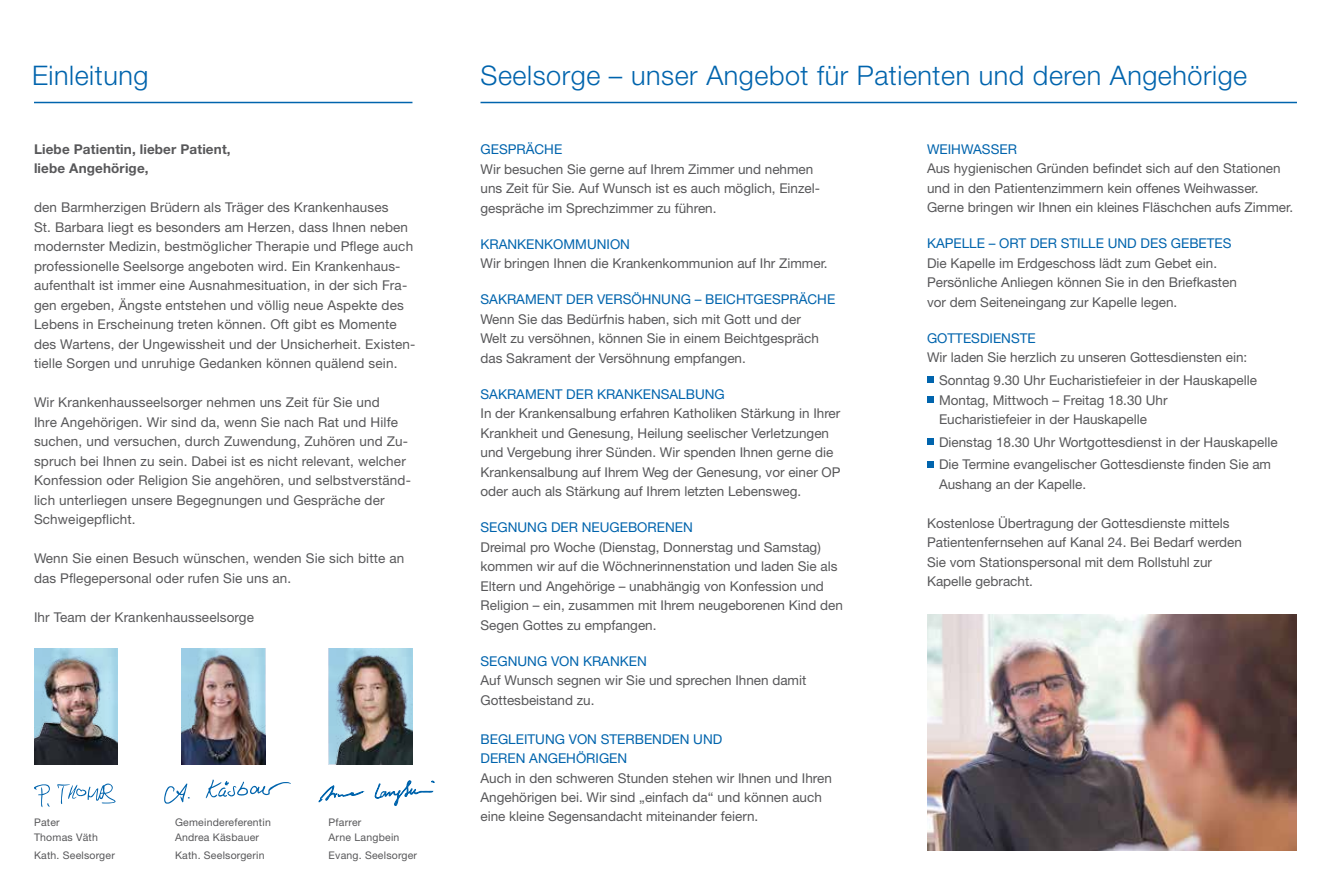
<style>
.page{position:relative;width:1331px;height:893px;background:#fff}
.page>*{position:absolute;margin:0;border:0;box-sizing:border-box;transform-origin:0 0}
.t1{font:300 27px "Helvetica Neue";letter-spacing:.02em;color:#0064ad}
.t2{font:13.5px/19.5px "Helvetica Neue";color:#58585a}
.t3{font:13.5px/19.5px "Helvetica Neue";color:#0064ad}
.t4{font:700 13.5px/19.5px "Helvetica Neue";letter-spacing:.01em;color:#58585a}
.t5{font:10.5px/15px "Helvetica Neue";letter-spacing:.02em;color:#58585a}
</style>
<div class="page">
<hr style="left:480px;top:102px;width:817px;height:1px;background:#0064ad">
<hr style="left:34px;top:102px;width:378px;height:1px;background:#0064ad">
<svg style="left:927px;top:377px;width:6px;height:6px"></svg>
<div style="left:927px;top:396px;width:6px;height:7px;background:#0064ad"></div>
<div style="left:927px;top:438px;width:6px;height:7px;background:#0064ad"></div>
<svg style="left:927px;top:461px;width:6px;height:6px"></svg>
<img style="left:329px;top:649px;width:83px;height:115px">
<img style="left:181px;top:649px;width:84px;height:115px">
<img style="left:34px;top:649px;width:84px;height:115px">
<img style="left:927px;top:614px;width:370px;height:236px">
<svg style="left:206px;top:779px;width:85px;height:20px"></svg>
<svg style="left:164px;top:783px;width:26px;height:21px"></svg>
<svg style="left:57px;top:783px;width:59px;height:21px"></svg>
<svg style="left:34px;top:784px;width:16px;height:23px"></svg>
<svg style="left:374px;top:780px;width:60px;height:26px"></svg>
<svg style="left:318px;top:785px;width:46px;height:17px"></svg>
<h1 class="t1" style="left:32px;top:59px;width:118px">Einleitung</h1>
<h1 class="t1" style="left:480px;top:59px;width:768px">Seelsorge – unser Angebot für Patienten und deren Angehörige</h1>
<p class="t4" style="left:34px;top:139px;width:198px">Liebe Patientin, lieber Patient, liebe Angehörige,</p>
<p class="t2" style="left:34px;top:198px;width:383px">den Barmherzigen Brüdern als Träger des Krankenhauses<br>St. Barbara liegt es besonders am Herzen, dass Ihnen neben modernster Medizin, bestmöglicher Therapie und Pflege auch professionelle Seelsorge angeboten wird. Ein Krankenhaus&shy;aufenthalt ist immer eine Ausnahmesituation, in der sich Fra&shy;gen ergeben, Ängste entstehen und völlig neue Aspekte des Lebens in Erscheinung treten können. Oft gibt es Momente des Wartens, der Ungewissheit und der Unsicherheit. Existen&shy;tielle Sorgen und unruhige Gedanken können quälend sein.</p>
<p class="t2" style="left:34px;top:393px;width:378px">Wir Krankenhausseelsorger nehmen uns Zeit für Sie und<br>Ihre Angehörigen. Wir sind da, wenn Sie nach Rat und Hilfe suchen, und versuchen, durch Zuwendung, Zuhören und Zu&shy;spruch bei Ihnen zu sein. Dabei ist es nicht relevant, welcher Konfession oder Religion Sie angehören, und selbstverständ&shy;lich unterliegen unsere Begegnungen und Gespräche der Schweigepflicht.</p>
<p class="t2" style="left:34px;top:549px;width:372px">Wenn Sie einen Besuch wünschen, wenden Sie sich bitte an das Pflegepersonal oder rufen Sie uns an.</p>
<p class="t2" style="left:34px;top:607px;width:221px">Ihr Team der Krankenhausseelsorge</p>
<p class="t5" style="left:34px;top:814px;width:65px">Pater<br>Thomas Väth</p>
<p class="t5" style="left:34px;top:847px;width:82px">Kath. Seelsorger</p>
<p class="t5" style="left:175px;top:814px;width:97px">Gemeindereferentin<br>Andrea Käsbauer</p>
<p class="t5" style="left:175px;top:847px;width:91px">Kath. Seelsorgerin</p>
<p class="t5" style="left:329px;top:814px;width:72px">Pfarrer<br>Arne Langbein</p>
<p class="t5" style="left:329px;top:847px;width:90px">Evang. Seelsorger</p>
<p class="t3" style="left:480px;top:139px;width:83px">GESPRÄCHE</p>
<p class="t2" style="left:480px;top:159px;width:341px">Wir besuchen Sie gerne auf Ihrem Zimmer und nehmen uns Zeit für Sie. Auf Wunsch ist es auch möglich, Einzel&shy;gespräche im Sprechzimmer zu führen.</p>
<p class="t3" style="left:480px;top:234px;width:151px">KRANKENKOMMUNION</p>
<p class="t2" style="left:480px;top:253px;width:349px">Wir bringen Ihnen die Krankenkommunion auf Ihr Zimmer.</p>
<p class="t3" style="left:480px;top:289px;width:356px">SAKRAMENT DER VERSÖHNUNG – BEICHTGESPRÄCHE</p>
<p class="t2" style="left:480px;top:309px;width:340px">Wenn Sie das Bedürfnis haben, sich mit Gott und der<br>Welt zu versöhnen, können Sie in einem Beichtgespräch das Sakrament der Versöhnung empfangen.</p>
<p class="t3" style="left:480px;top:384px;width:246px">SAKRAMENT DER KRANKENSALBUNG</p>
<p class="t2" style="left:480px;top:403px;width:362px">In der Krankensalbung erfahren Katholiken Stärkung in Ihrer Krankheit und Genesung, Heilung seelischer Verletzungen und Vergebung ihrer Sünden. Wir spenden Ihnen gerne die Krankensalbung auf Ihrem Weg der Genesung, vor einer OP oder auch als Stärkung auf Ihrem letzten Lebensweg.</p>
<p class="t3" style="left:480px;top:517px;width:214px">SEGNUNG DER NEUGEBORENEN</p>
<p class="t2" style="left:480px;top:537px;width:364px">Dreimal pro Woche (Dienstag, Donnerstag und Samstag) kommen wir auf die Wöchnerinnenstation und laden Sie als Eltern und Angehörige – unabhängig von Konfession und Religion – ein, zusammen mit Ihrem neugeborenen Kind den Segen Gottes zu empfangen.</p>
<p class="t3" style="left:480px;top:651px;width:168px">SEGNUNG VON KRANKEN</p>
<p class="t2" style="left:480px;top:670px;width:327px">Auf Wunsch segnen wir Sie und sprechen Ihnen damit<br>Gottesbeistand zu.</p>
<p class="t3" style="left:480px;top:729px;width:243px">BEGLEITUNG VON STERBENDEN UND<br>DEREN ANGEHÖRIGEN</p>
<p class="t2" style="left:480px;top:768px;width:353px">Auch in den schweren Stunden stehen wir Ihnen und Ihren<br>Angehörigen bei. Wir sind „einfach da“ und können auch eine kleine Segensandacht miteinander feiern.</p>
<p class="t3" style="left:927px;top:139px;width:91px">WEIHWASSER</p>
<p class="t2" style="left:927px;top:159px;width:368px">Aus hygienischen Gründen befindet sich auf den Stationen und in den Patientenzimmern kein offenes Weihwasser.<br>Gerne bringen wir Ihnen ein kleines Fläschchen aufs Zimmer.</p>
<p class="t3" style="left:927px;top:234px;width:306px">KAPELLE – ORT DER STILLE UND DES GEBETES</p>
<p class="t2" style="left:927px;top:253px;width:311px">Die Kapelle im Erdgeschoss lädt zum Gebet ein.<br>Persönliche Anliegen können Sie in den Briefkasten vor dem Seiteneingang zur Kapelle legen.</p>
<p class="t3" style="left:927px;top:328px;width:110px">GOTTESDIENSTE</p>
<p class="t2" style="left:939px;top:346px;width:320px;line-height:22.6px;text-indent:-12px">Wir laden Sie herzlich zu unseren Gottesdiensten ein:<br>Sonntag 9.30 Uhr Eucharistiefeier in der Hauskapelle</p>
<p class="t2" style="left:939px;top:390px;width:230px">Montag, Mittwoch – Freitag 18.30 Uhr<br>Eucharistiefeier in der Hauskapelle</p>
<p class="t2" style="left:939px;top:430px;width:340px;line-height:22.5px">Dienstag 18.30 Uhr Wortgottesdienst in der Hauskapelle<br>Die Termine evangelischer Gottesdienste finden Sie am</p>
<p class="t2" style="left:939px;top:474px;width:149px">Aushang an der Kapelle.</p>
<p class="t2" style="left:927px;top:513px;width:317px">Kostenlose Übertragung der Gottesdienste mittels Patientenfernsehen auf Kanal 24. Bei Bedarf werden Sie vom Stationspersonal mit dem Rollstuhl zur Kapelle gebracht.</p>
</div>
